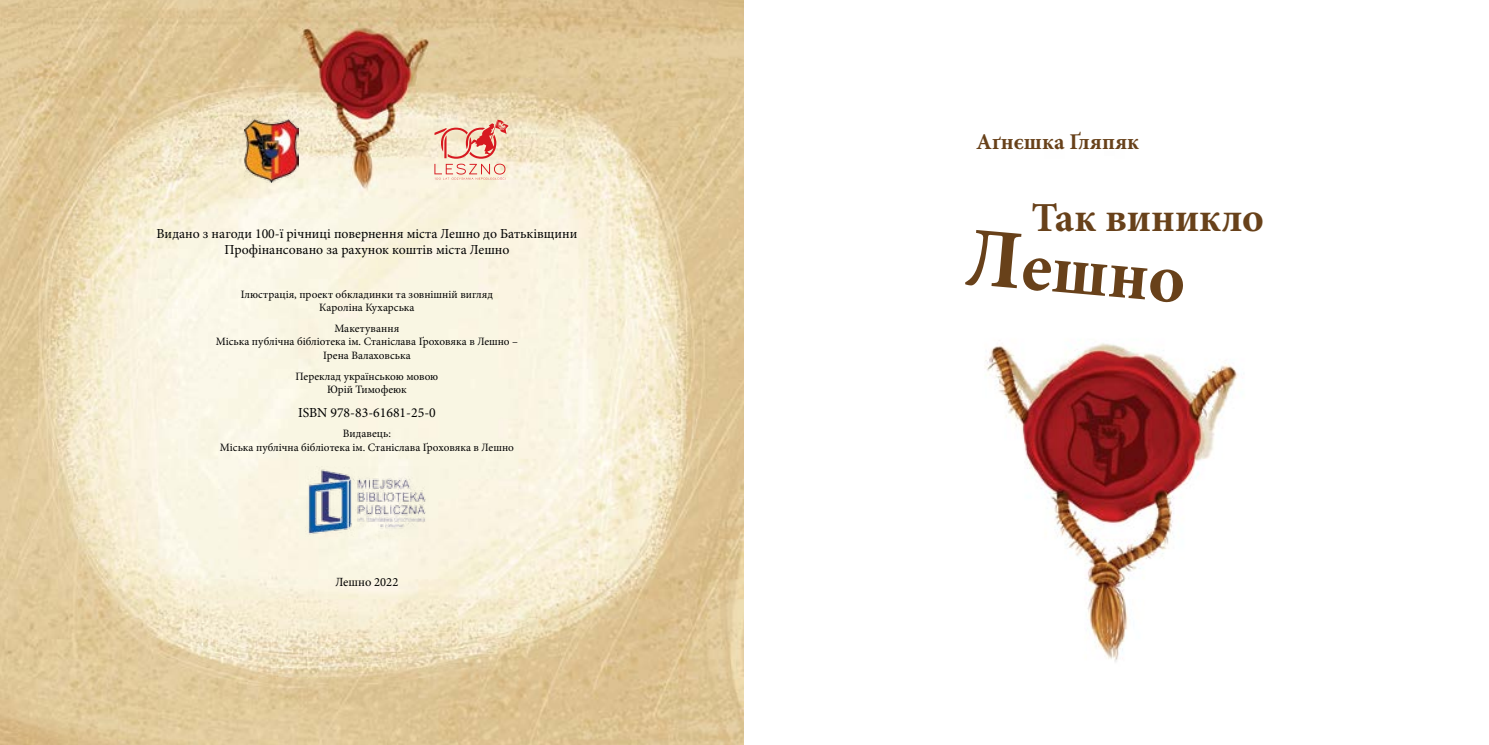
<style>
.page{position:relative;width:1489px;height:745px;background:#fff}
.page>*{position:absolute;margin:0;border:0;box-sizing:border-box;transform-origin:0 0}
.t1{font:700 70px "Minion Pro";color:#68411a}
.t2{font:700 41.25px "Minion Pro";color:#68411a}
.t3{font:700 22.5px "Minion Pro";color:#68411a}
.t4{font:13.75px/16.5px "Minion Pro";color:#000;text-align:center}
.t5{font:12.5px "Minion Pro";color:#000}
.t6{font:11.25px/13.5px "Minion Pro";color:#000;text-align:center}
.s1{font-size:83.75px}
</style>
<div class="page">
<img style="left:0;top:0;width:1238px;height:744px">
<svg style="left:434px;top:119px;width:74px;height:60px"></svg>
<img style="left:244px;top:119px;width:54px;height:63px">
<img style="left:305px;top:466px;width:123px;height:70px">
<p class="t4" style="left:156px;top:225px;width:422px">Видано з нагоди 100-ї річниці повернення міста Лешно до Батьківщини<br>Профінансовано за рахунок коштів міста Лешно</p>
<p class="t6" style="left:241px;top:287px;width:254px">Ілюстрація, проект обкладинки та зовнішній вигляд<br>Кароліна Кухарська</p>
<p class="t6" style="left:216px;top:321px;width:304px">Макетування<br>Міська публічна бібліотека ім. Станіслава Ґроховяка в Лешно –<br>Ірена Валаховська</p>
<p class="t6" style="left:295px;top:369px;width:144px">Переклад українською мовою<br>Юрій Тимофеюк</p>
<p class="t4" style="left:298px;top:404px;width:139px">ISBN 978-83-61681-25-0</p>
<p class="t6" style="left:220px;top:426px;width:295px">Видавець:<br>Міська публічна бібліотека ім. Станіслава Ґроховяка в Лешно</p>
<p class="t5" style="left:335px;top:573px;width:64px">Лешно 2022</p>
<h3 class="t3" style="left:976px;top:126px;width:165px">Аґнєшка Ґляпяк</h3>
<h2 class="t2" style="left:1031px;top:189px;width:234px">Так виникло</h2>
<h1 class="t1" style="left:970px;top:212px;width:222px;rotate:5deg"><span class="s1">Л</span>ешно</h1>
</div>
